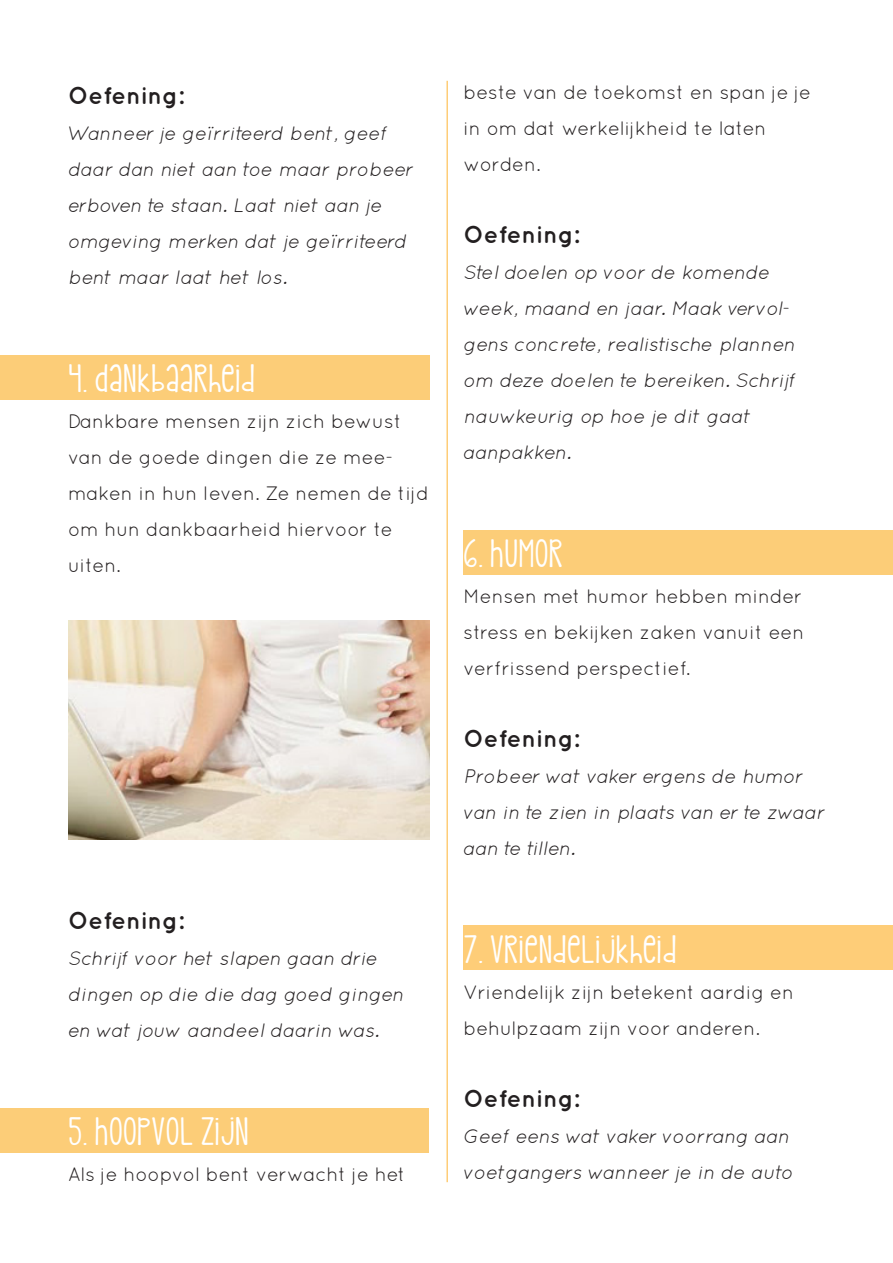
<style>
.page{position:relative;width:893px;height:1263px;background:#fff}
.page>*{position:absolute;margin:0;border:0;box-sizing:border-box;transform-origin:0 0}
.t1{font:33px "kgpdxbridgetown";color:#fff}
.t2{font:700 24px "Quicksand";color:#231f20}
.t3{font:italic 19.5px/36px "Quicksand";color:#231f20}
.t4{font:19.5px/36px "Quicksand";color:#231f20}
.t5{font:italic 19.5px/36px "Quicksand";letter-spacing:-.02em;color:#231f20}
.t6{font:italic 19.5px "Quicksand";letter-spacing:-.04em;color:#231f20}
</style>
<div class="page">
<div style="left:463px;top:530px;width:430px;height:45px;background:#fccd78"></div>
<div style="left:463px;top:925px;width:430px;height:44px;background:#fecd78"></div>
<div style="left:0;top:1108px;width:428px;height:44px;background:#fccd78"></div>
<div style="left:0;top:355px;width:429px;height:45px;background:#fccd78"></div>
<hr style="left:446px;top:81px;width:2px;height:1101px;background:#fecd78">
<img style="left:68px;top:621px;width:361px;height:219px">
<p class="t2" style="left:68px;top:81px;width:117px">Oefening:</p>
<p class="t3" style="left:68px;top:115px;width:346px">Wanneer je geïrriteerd bent, geef daar dan niet aan toe maar probeer erboven te staan. Laat niet aan je</p>
<p class="t3" style="left:68px;top:223px;width:341px">omgeving merken dat je geïrriteerd bent maar laat het los.</p>
<p class="t1" style="left:68px;top:355px;width:189px">4. DANKBAARHEID</p>
<p class="t4" style="left:68px;top:403px;width:362px">Dankbare mensen zijn zich bewust van de goede dingen die ze mee&shy;maken in hun leven. Ze nemen de tijd om hun dankbaarheid hiervoor te uiten.</p>
<p class="t2" style="left:68px;top:906px;width:117px">Oefening:</p>
<p class="t3" style="left:68px;top:940px;width:311px">Schrijf voor het slapen gaan drie</p>
<p class="t3" style="left:68px;top:976px;width:337px">dingen op die die dag goed gingen en wat jouw aandeel daarin was.</p>
<p class="t1" style="left:68px;top:1108px;width:182px">5. HOOPVOL ZIJN</p>
<p class="t4" style="left:68px;top:1156px;width:339px">Als je hoopvol bent verwacht je het</p>
<p class="t4" style="left:463px;top:74px;width:349px">beste van de toekomst en span je je in om dat werkelijkheid te laten</p>
<p class="t4" style="left:463px;top:146px;width:79px">worden.</p>
<p class="t2" style="left:463px;top:221px;width:117px">Oefening:</p>
<p class="t3" style="left:463px;top:254px;width:334px">Stel doelen op voor de komende week, maand en jaar. Maak vervol&shy;gens concrete, realistische plannen om deze doelen te bereiken. Schrijf nauwkeurig op hoe je dit gaat</p>
<p class="t6" style="left:463px;top:441px;width:109px">aanpakken.</p>
<p class="t1" style="left:463px;top:531px;width:101px">6. HUMOR</p>
<p class="t4" style="left:463px;top:578px;width:342px;text-align:justify">Mensen met humor hebben minder stress en bekijken zaken vanuit een verfrissend perspectief.</p>
<p class="t2" style="left:463px;top:725px;width:117px">Oefening:</p>
<p class="t5" style="left:463px;top:758px;width:363px">Probeer wat vaker ergens de humor van in te zien in plaats van er te zwaar aan te tillen.</p>
<p class="t1" style="left:463px;top:927px;width:215px">7. VRIENDELIJKHEID</p>
<p class="t4" style="left:463px;top:974px;width:332px">Vriendelijk zijn betekent aardig en behulpzaam zijn voor anderen.</p>
<p class="t2" style="left:463px;top:1085px;width:117px">Oefening:</p>
<p class="t3" style="left:463px;top:1118px;width:331px">Geef eens wat vaker voorrang aan voetgangers wanneer je in de auto</p>
</div>
